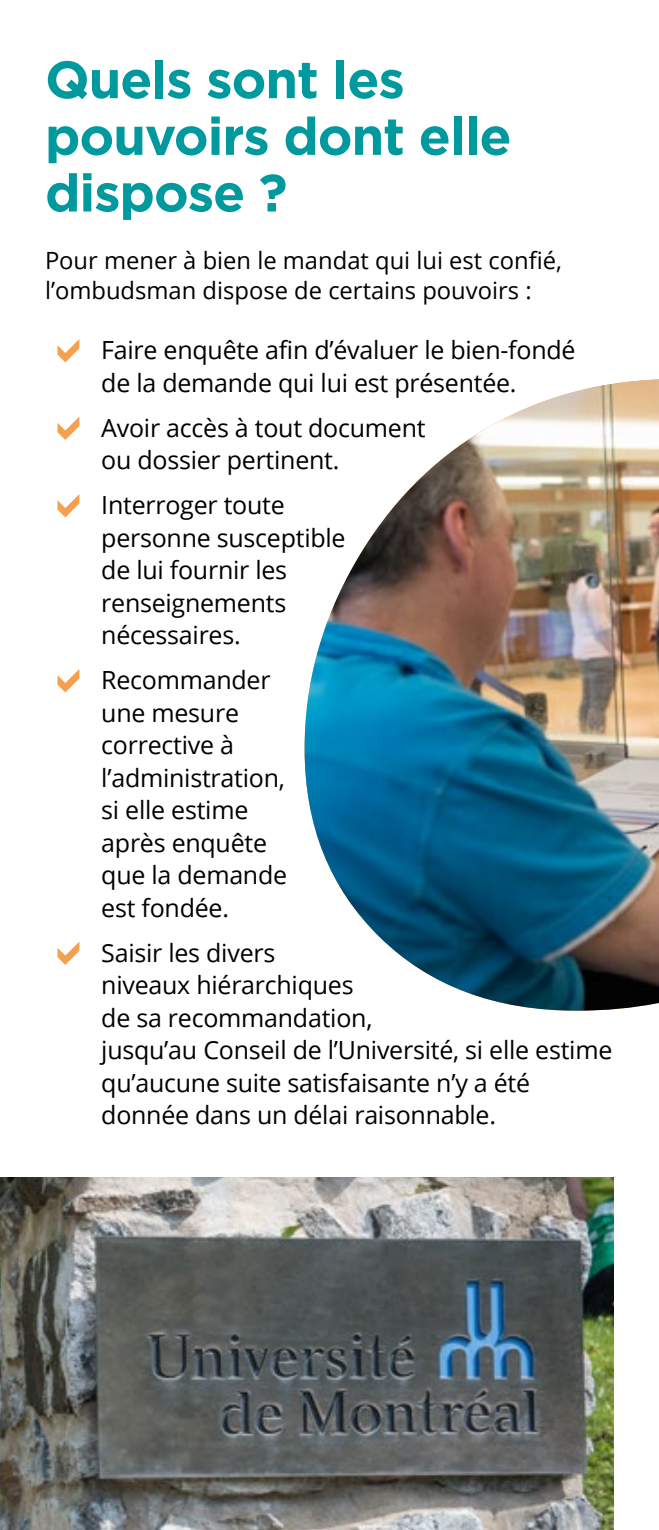
<style>
.page{position:relative;width:659px;height:1530px;background:#fff}
.page>*{position:absolute;margin:0;border:0;box-sizing:border-box;transform-origin:0 0}
.t1{font:700 52.5px/56.8px "Gotham HTF";letter-spacing:-.02em;color:#00999e}
.t2{font:25px/32.5px "Open Sans";letter-spacing:-.01em;color:#000}
.t3{font:23.75px/30px "Open Sans";color:#000}
</style>
<div class="page">
<img style="left:305px;top:379px;width:354px;height:632px">
<img style="left:0;top:1178px;width:614px;height:352px">
<h1 class="t1" style="left:45px;top:50px;width:468px">Quels sont les pouvoirs dont elle dispose ?</h1>
<p class="t3" style="left:45px;top:245px;width:518px">Pour mener à bien le mandat qui lui est confié, l’ombudsman dispose de certains pouvoirs :</p>
<p class="t2" style="left:101px;top:333px;width:476px">Faire enquête afin d’évaluer le bien-fondé de la demande qui lui est présentée.</p>
<p class="t2" style="left:101px;top:411px;width:326px">Avoir accès à tout document ou dossier pertinent.</p>
<p class="t2" style="left:101px;top:488px;width:246px">Interroger toute personne susceptible de lui fournir les renseignements nécessaires.</p>
<p class="t2" style="left:101px;top:663px;width:187px">Recommander une mesure corrective à l’administration, si elle estime après enquête que la demande est fondée.</p>
<p class="t2" style="left:101px;top:936px;width:512px">Saisir les divers<br>niveaux hiérarchiques<br>de sa recommandation,<br>jusqu’au Conseil de l’Université, si elle estime qu’aucune suite satisfaisante n’y a été donnée dans un délai raisonnable.</p>
</div>
